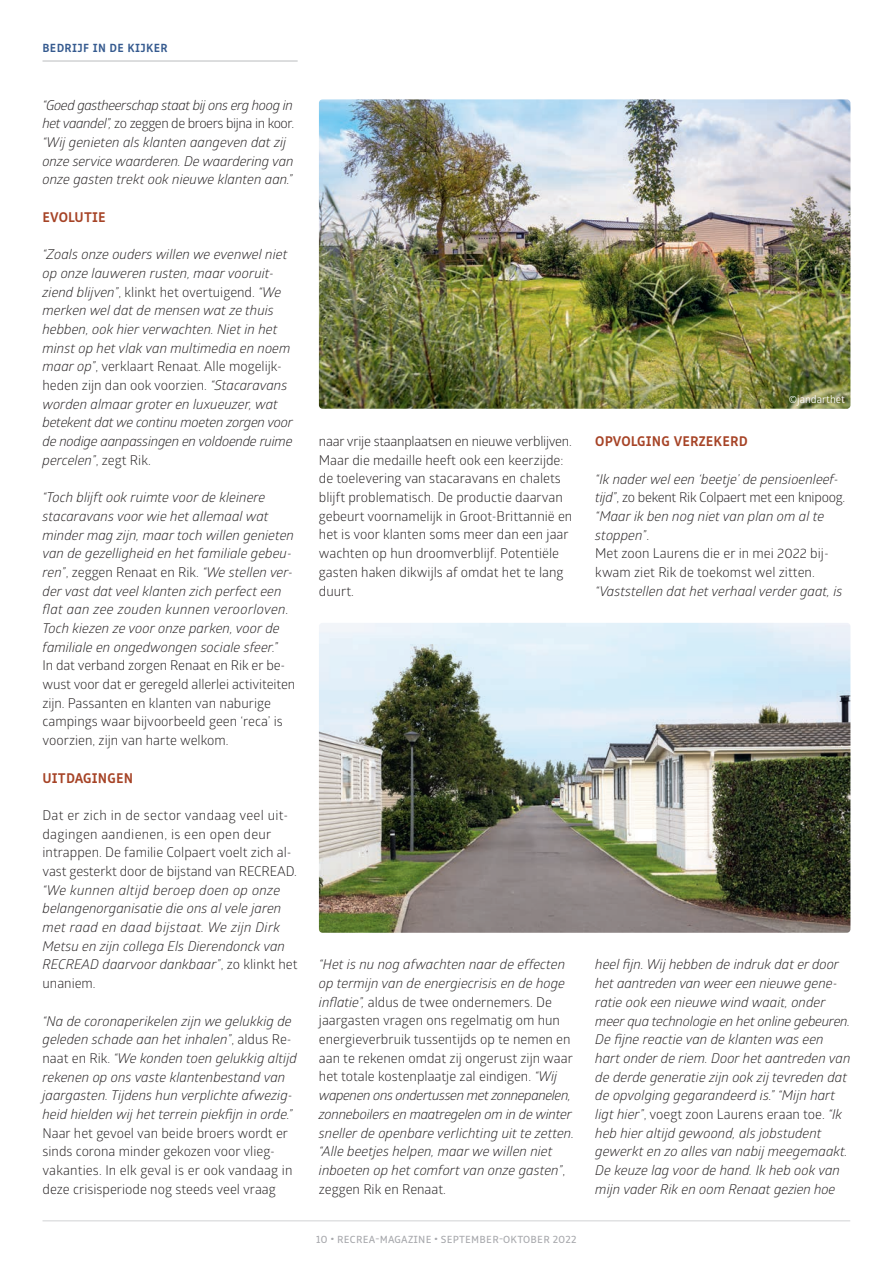
<style>
.page{position:relative;width:893px;height:1263px;background:#fff}
.page>*{position:absolute;margin:0;border:0;box-sizing:border-box;transform-origin:0 0}
.t1{font:700 14.25px "Respublika FY";letter-spacing:.01em;color:#a64326}
.t2{font:italic 13.5px/18.8px "Glober";color:#231f20}
.t3{font:13.5px/18.8px "Glober";color:#231f20}
.t4{font:700 12px "Respublika FY";letter-spacing:.03em;color:#355a8f}
.t5{font:10.5px "Respublika FY";letter-spacing:.02em;color:#a8a9ad;scale:1.05 1}
.t6{font:10.5px "Glober";color:#fff}
.s1{font-style:normal}
.s2{font-style:italic}
</style>
<div class="page">
<hr style="left:43px;top:1220px;width:807px;height:1px;background:#d1d2d4">
<hr style="left:43px;top:60px;width:255px;height:2px;background:#d1d2d4">
<img style="left:319px;top:99px;width:531px;height:310px">
<img style="left:319px;top:623px;width:531px;height:310px">
<p class="t4" style="left:43px;top:40px;width:127px">BEDRIJF IN DE KIJKER</p>
<p class="t2" style="left:43px;top:95px;width:253px">“Goed gastheerschap staat bij ons erg hoog in het vaandel”, <span class="s1">zo zeggen de broers bijna in koor. </span>“Wij genieten als klanten aangeven dat zij onze service waarderen. De waardering van onze gasten trekt ook nieuwe klanten aan.”</p>
<p class="t1" style="left:43px;top:208px;width:65px">EVOLUTIE</p>
<p class="t2" style="left:43px;top:244px;width:252px">“Zoals onze ouders willen we evenwel niet op onze lauweren rusten, maar vooruit&shy;ziend blijven”<span class="s1">, klinkt het overtuigend.</span> “We merken wel dat de mensen wat ze thuis hebben, ook hier verwachten. Niet in het minst op het vlak van multimedia en noem maar op”<span class="s1">, verklaart Renaat. Alle mogelijk&shy;heden zijn dan ook voorzien.</span> “Stacaravans worden almaar groter en luxueuzer, wat betekent dat we continu moeten zorgen voor de nodige aanpassingen en voldoende ruime percelen”<span class="s1">, zegt Rik.</span></p>
<p class="t2" style="left:43px;top:487px;width:253px">“Toch blijft ook ruimte voor de kleinere stacaravans voor wie het allemaal wat minder mag zijn, maar toch willen genieten van de gezelligheid en het familiale gebeu&shy;ren”<span class="s1">, zeggen Renaat en Rik.</span> “We stellen ver&shy;der vast dat veel klanten zich perfect een flat aan zee zouden kunnen veroorloven.<br>Toch kiezen ze voor onze parken, voor de familiale en ongedwongen sociale sfeer.”</p>
<p class="t3" style="left:43px;top:656px;width:254px">In dat verband zorgen Renaat en Rik er be&shy;wust voor dat er geregeld allerlei activiteiten zijn. Passanten en klanten van naburige campings waar bijvoorbeeld geen ‘reca’ is voorzien, zijn van harte welkom.</p>
<p class="t1" style="left:43px;top:769px;width:92px">UITDAGINGEN</p>
<p class="t3" style="left:43px;top:805px;width:256px">Dat er zich in de sector vandaag veel uit&shy;dagingen aandienen, is een open deur intrappen. De familie Colpaert voelt zich al&shy;vast gesterkt door de bijstand van RECREAD.</p>
<p class="t2" style="left:43px;top:880px;width:257px">“We kunnen altijd beroep doen op onze belangenorganisatie die ons al vele jaren met raad en daad bijstaat. We zijn Dirk Metsu en zijn collega Els Dierendonck van RECREAD daarvoor dankbaar”<span class="s1">, zo klinkt het unaniem.</span></p>
<p class="t2" style="left:43px;top:1011px;width:256px">“Na de coronaperikelen zijn we gelukkig de geleden schade aan het inhalen”<span class="s1">, aldus Re&shy;naat en Rik.</span> “We konden toen gelukkig altijd rekenen op ons vaste klantenbestand van jaargasten. Tijdens hun verplichte afwezig&shy;heid hielden wij het terrein piekfijn in orde.”</p>
<p class="t3" style="left:43px;top:1123px;width:251px">Naar het gevoel van beide broers wordt er sinds corona minder gekozen voor vlieg&shy;vakanties. In elk geval is er ook vandaag in deze crisisperiode nog steeds veel vraag</p>
<p class="t3" style="left:319px;top:431px;width:255px">naar vrije staanplaatsen en nieuwe verblijven.<br>Maar die medaille heeft ook een keerzijde: de toelevering van stacaravans en chalets blijft problematisch. De productie daarvan gebeurt voornamelijk in Groot-Brittannië en het is voor klanten soms meer dan een jaar wachten op hun droomverblijf. Potentiële gasten haken dikwijls af omdat het te lang duurt.</p>
<p class="t6" style="left:789px;top:391px;width:58px">©jandarthet</p>
<p class="t1" style="left:595px;top:433px;width:154px">OPVOLGING VERZEKERD</p>
<p class="t3" style="left:595px;top:469px;width:251px"><span class="s2">“Ik nader wel een ‘beetje’ de pensioenleef&shy;tijd”</span>, zo bekent Rik Colpaert met een knipoog. <span class="s2">“Maar ik ben nog niet van plan om al te stoppen”</span>.<br>Met zoon Laurens die er in mei 2022 bij&shy;kwam ziet Rik de toekomst wel zitten.</p>
<p class="t2" style="left:595px;top:581px;width:249px">“Vaststellen dat het verhaal verder gaat, is</p>
<p class="t2" style="left:319px;top:955px;width:257px">“Het is nu nog afwachten naar de effecten op termijn van de energiecrisis en de hoge inflatie”, <span class="s1">aldus de twee ondernemers. De jaargasten vragen ons regelmatig om hun energieverbruik tussentijds op te nemen en aan te rekenen omdat zij ongerust zijn waar het totale kostenplaatje zal eindigen.</span> “Wij wapenen ons ondertussen met zonnepanelen, zonneboilers en maatregelen om in de winter sneller de openbare verlichting uit te zetten. “Alle beetjes helpen, maar we willen niet inboeten op het comfort van onze gasten”<span class="s1">, zeggen Rik en Renaat.</span></p>
<p class="t5" style="left:316px;top:1232px;width:249px">10 • RECREA-MAGAZINE • SEPTEMBER-OKTOBER 2022</p>
<p class="t2" style="left:595px;top:955px;width:257px">heel fijn. Wij hebben de indruk dat er door het aantreden van weer een nieuwe gene&shy;ratie ook een nieuwe wind waait, onder meer qua technologie en het online gebeuren.<br>De fijne reactie van de klanten was een hart onder de riem. Door het aantreden van de derde generatie zijn ook zij tevreden dat de opvolging gegarandeerd is.” “Mijn hart ligt hier”<span class="s1">, voegt zoon Laurens eraan toe.</span> “Ik heb hier altijd gewoond, als jobstudent gewerkt en zo alles van nabij meegemaakt.<br>De keuze lag voor de hand. Ik heb ook van mijn vader Rik en oom Renaat gezien hoe</p>
</div>
